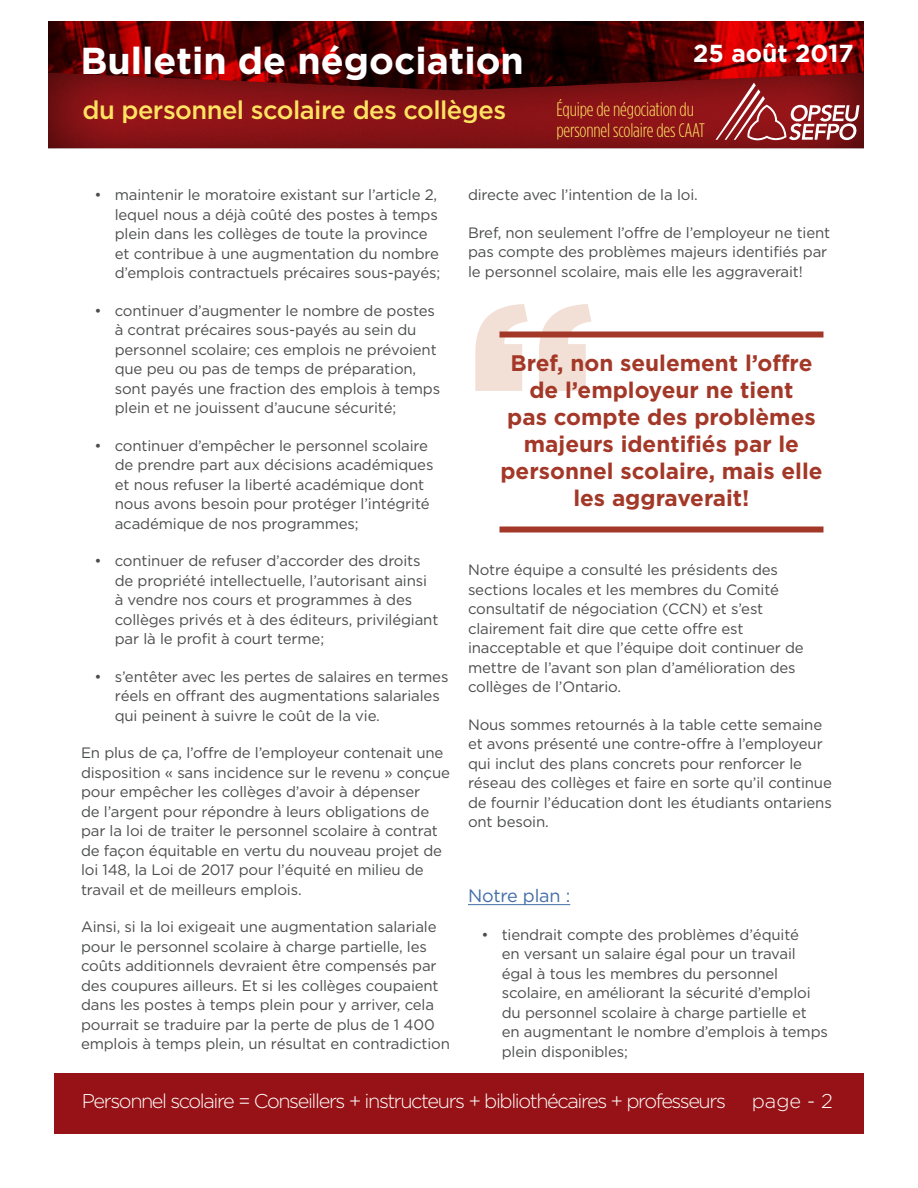
<style>
.page{position:relative;width:918px;height:1188px;background:#fff}
.page>*{position:absolute;margin:0;border:0;box-sizing:border-box;transform-origin:0 0}
.body_copy{font:900 240px "Gotham HTF";color:#f2dfd6}
.t1{font:700 37.5px "Gotham HTF";color:#fff}
.t2{font:500 25.5px "Gotham HTF";letter-spacing:-.02em;color:#ffe362}
.t3{font:700 24.6px "Gotham HTF";color:#fff}
.Pull_quote{font:700 22.5px/27px "Gotham HTF";color:#a33828;text-align:center}
.t4{font:300 19.95px "Gotham HTF";letter-spacing:-.07em;color:#fff}
.t5{font:300 condensed 19.5px/21px "Gotham HTF";letter-spacing:-.01em;color:#ffe362}
.body_copy_fr{font:18px "Gotham HTF";letter-spacing:-.01em;color:#436da8}
.body_copy_fr-2{font:15px/19.5px "Gotham HTF";letter-spacing:-.01em;color:#4b4c4d}
</style>
<div class="page">
<div style="left:54px;top:1074px;width:809px;height:60px;background:#971216"></div>
<img style="left:48px;top:22px;width:816px;height:50px">
<div style="left:46px;top:72px;width:819px;height:78px;background:#231f20;opacity:.85"></div>
<svg style="left:716px;top:58px;width:143px;height:85px;background:#9e2e30"></svg>
<hr style="left:468px;top:904px;width:102px;height:1px;background:#436da8">
<div style="left:500px;top:332px;width:324px;height:6px;background:#a33828"></div>
<div style="left:500px;top:526px;width:324px;height:6px;background:#a33828"></div>
<h2 class="t1" style="left:80px;top:39px;width:445px">Bulletin de négociation</h2>
<h3 class="t2" style="left:82px;top:96px;width:425px">du personnel scolaire des collèges</h3>
<h3 class="t3" style="left:693px;top:39px;width:162px">25 août 2017</h3>
<h3 class="t5" style="left:556px;top:99px;width:150px">Équipe de négociation du personnel scolaire des CAAT</h3>
<p class="body_copy_fr-2" style="left:115px;top:185px;width:327px;text-indent:-20px">• maintenir le moratoire existant sur l’article 2, lequel nous a déjà coûté des postes à temps plein dans les collèges de toute la province et contribue à une augmentation du nombre d’emplois contractuels précaires sous-payés;</p>
<p class="body_copy_fr-2" style="left:115px;top:300px;width:327px;text-indent:-20px">• continuer d’augmenter le nombre de postes à contrat précaires sous-payés au sein du personnel scolaire; ces emplois ne prévoient que peu ou pas de temps de préparation, sont payés une fraction des emplois à temps plein et ne jouissent d’aucune sécurité;</p>
<p class="body_copy_fr-2" style="left:115px;top:435px;width:320px;text-indent:-20px">• continuer d’empêcher le personnel scolaire de prendre part aux décisions académiques et nous refuser la liberté académique dont nous avons besoin pour protéger l’intégrité académique de nos programmes;</p>
<p class="body_copy_fr-2" style="left:115px;top:551px;width:325px;text-indent:-20px">• continuer de refuser d’accorder des droits de propriété intellectuelle, l’autorisant ainsi à vendre nos cours et programmes à des collèges privés et à des éditeurs, privilégiant par là le profit à court terme;</p>
<p class="body_copy_fr-2" style="left:115px;top:666px;width:335px;text-indent:-20px">• s’entêter avec les pertes de salaires en termes réels en offrant des augmentations salariales qui peinent à suivre le coût de la vie.</p>
<p class="body_copy_fr-2" style="left:81px;top:743px;width:371px">En plus de ça, l’offre de l’employeur contenait une disposition « sans incidence sur le revenu » conçue pour empêcher les collèges d’avoir à dépenser<br>de l’argent pour répondre à leurs obligations de par la loi de traiter le personnel scolaire à contrat de façon équitable en vertu du nouveau projet de loi 148, la Loi de 2017 pour l’équité en milieu de travail et de meilleurs emplois.</p>
<p class="body_copy_fr-2" style="left:81px;top:917px;width:370px">Ainsi, si la loi exigeait une augmentation salariale pour le personnel scolaire à charge partielle, les coûts additionnels devraient être compensés par des coupures ailleurs. Et si les collèges coupaient dans les postes à temps plein pour y arriver, cela pourrait se traduire par la perte de plus de 1 400 emplois à temps plein, un résultat en contradiction</p>
<p class="body_copy_fr-2" style="left:468px;top:185px;width:231px">directe avec l’intention de la loi.</p>
<p class="body_copy_fr-2" style="left:468px;top:222px;width:364px">Bref, non seulement l’offre de l’employeur ne tient pas compte des problèmes majeurs identifiés par le personnel scolaire, mais elle les aggraverait!</p>
<p class="body_copy" style="left:466px;top:250px;width:133px">“</p>
<p class="Pull_quote" style="left:500px;top:349px;width:324px">Bref, non seulement l’offre de l’employeur ne tient<br>pas compte des problèmes majeurs identifiés par le personnel scolaire, mais elle les aggraverait!</p>
<p class="body_copy_fr-2" style="left:468px;top:560px;width:337px">Notre équipe a consulté les présidents des sections locales et les membres du Comité consultatif de négociation (CCN) et s’est clairement fait dire que cette offre est inacceptable et que l’équipe doit continuer de mettre de l’avant son plan d’amélioration des collèges de l’Ontario.</p>
<p class="body_copy_fr-2" style="left:468px;top:714px;width:365px">Nous sommes retournés à la table cette semaine et avons présenté une contre-offre à l’employeur qui inclut des plans concrets pour renforcer le réseau des collèges et faire en sorte qu’il continue de fournir l’éducation dont les étudiants ontariens ont besoin.</p>
<p class="body_copy_fr" style="left:468px;top:886px;width:104px">Notre plan :</p>
<p class="body_copy_fr-2" style="left:502px;top:924px;width:328px;text-indent:-20px">• tiendrait compte des problèmes d’équité<br>en versant un salaire égal pour un travail égal à tous les membres du personnel scolaire, en améliorant la sécurité d’emploi du personnel scolaire à charge partielle et en augmentant le nombre d’emplois à temps plein disponibles;</p>
<h3 class="t4" style="left:82px;top:1090px;width:646px">Personnel scolaire = Conseillers + instructeurs + bibliothécaires + professeurs</h3>
<p class="t4" style="left:752px;top:1090px;width:83px">page - 2</p>
</div>
